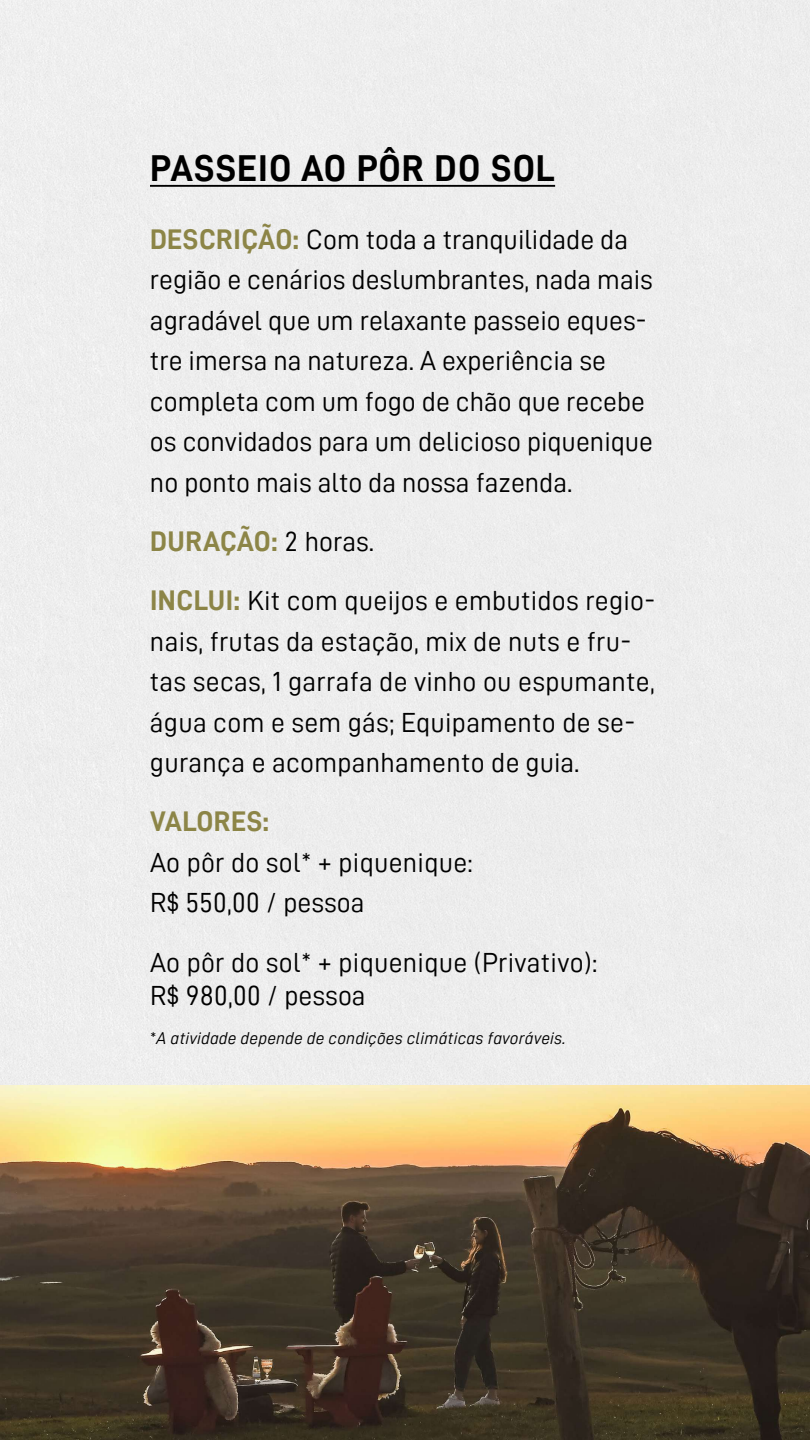
<style>
.page{position:relative;width:810px;height:1440px;background:#fff}
.page>*{position:absolute;margin:0;border:0;box-sizing:border-box;transform-origin:0 0}
.t1{font:37.5px "D DIN Bold";letter-spacing:.03em;color:#000}
.t2{font:28.5px "D DIN Bold";letter-spacing:.01em;color:#8c8547}
.t3{font:27.75px/40.5px "D DIN";color:#000}
.t4{font:17.25px "D DIN Italic";letter-spacing:.01em;color:#000}
.s1{font-family:"D DIN Bold";font-size:28.5px;color:#8c8547}
.s2{font-family:"D DIN";font-size:27.75px;color:#000}
.s3{font-family:"D DIN"}
</style>
<div class="page">
<div style="left:0;top:0;width:810px;height:1086px;background:#ededed"></div>
<img style="left:0;top:1086px;width:810px;height:354px">
<hr style="left:150px;top:185px;width:405px;height:2px;background:#000">
<h1 class="t1" style="left:150px;top:147px;width:407px">PASSEIO AO PÔR DO SOL</h1>
<p class="t3" style="left:150px;top:218px;width:505px"><span class="s1">DESCRIÇÃO:</span> Com toda a tranquilidade da região e cenários deslumbrantes, nada mais agradável que um relaxante passeio eques&shy;tre imersa na natureza. A experiência se completa com um fogo de chão que recebe os convidados para um delicioso piquenique no ponto mais alto da nossa fazenda.</p>
<p class="t2" style="left:150px;top:525px;width:226px">DURAÇÃO: <span class="s2">2 horas.</span></p>
<p class="t3" style="left:150px;top:580px;width:507px"><span class="s1">INCLUI:</span> Kit com queijos e embutidos regio&shy;nais, frutas da estação, mix de nuts e fru&shy;tas secas, 1 garrafa de vinho ou espumante, água com e sem gás; Equipamento de se&shy;gurança e acompanhamento de guia.</p>
<p class="t2" style="left:150px;top:806px;width:120px">VALORES:</p>
<p class="t3" style="left:150px;top:842px;width:324px">Ao pôr do sol* + piquenique:<br>R$ 550,00 / pessoa</p>
<p class="t3" style="left:150px;top:945px;width:449px;line-height:33.3px">Ao pôr do sol* + piquenique (Privativo):<br>R$ 980,00 / pessoa</p>
<p class="t4" style="left:150px;top:1029px;width:418px"><span class="s3">*</span>A atividade depende de condições climáticas favoráveis.</p>
</div>
